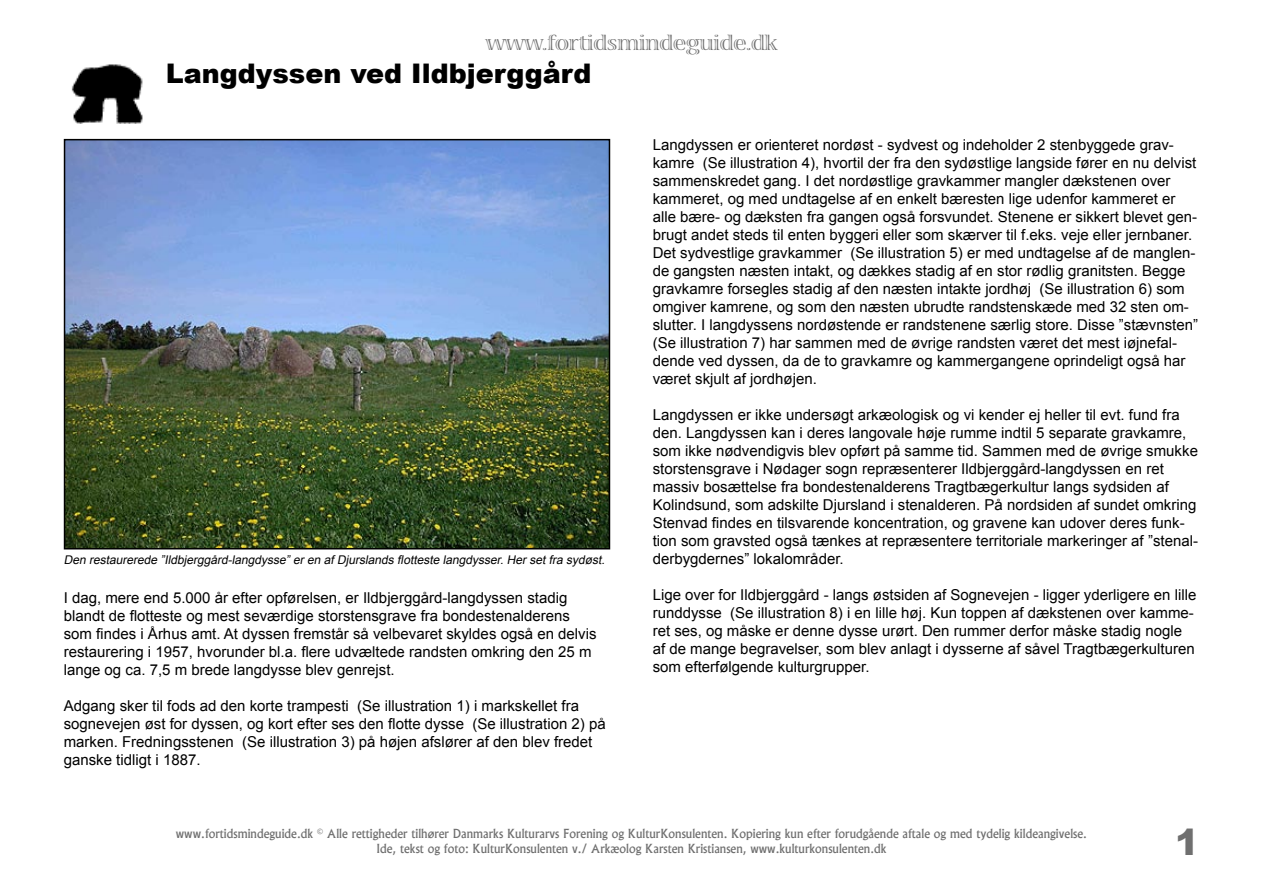
<style>
.page{position:relative;width:1263px;height:893px;background:#fff}
.page>*{position:absolute;margin:0;border:0;box-sizing:border-box;transform-origin:0 0}
.t1{font:900 36px "Arial";color:#6f6f6f}
.t2{font:900 27px "Arial";color:#000}
.t3{font:21px "Viva Std";color:#6f6f6f}
.t4{font:15px/18px "Arial";color:#000}
.t5{font:12px "Alaska";color:#6f6f6f}
.t6{font:italic 12px "Arial";color:#000}
</style>
<div class="page">
<img style="left:67px;top:142px;width:540px;height:404px">
<div style="left:64px;top:139px;width:546px;height:410px;border:2px solid #000"></div>
<img style="left:71px;top:64px;width:72px;height:60px">
<p class="t3" style="left:486px;top:32px;width:293px">www.fortidsmindeguide.dk</p>
<p class="t2" style="left:166px;top:54px;width:427px">Langdyssen ved Ildbjerggård</p>
<p class="t6" style="left:64px;top:552px;width:545px">Den restaurerede ”Ildbjerggård-langdysse”eren afDjurslands flotteste langdysser.Hersetfra sydøst.</p>
<p class="t4" style="left:64px;top:589px;width:534px">I dag, mere end 5.000 år efter opførelsen, er Ildbjerggård-langdyssen stadig blandt de flotteste og mest seværdige storstensgrave fra bondestenalderens som findes i Århus amt. At dyssen fremstår så velbevaret skyldes også en delvis restaurering i 1957, hvorunder bl.a. flere udvæltede randsten omkring den 25 m lange og ca. 7,5 m brede langdysse blev genrejst.</p>
<p class="t4" style="left:64px;top:697px;width:543px">Adgang sker til fods ad den korte trampesti (Se illustration 1) i markskellet fra sognevejen øst for dyssen, og kort efter ses den flotte dysse (Se illustration 2) på marken. Fredningsstenen (Se illustration 3) på højen afslører af den blev fredet ganske tidligt i 1887.</p>
<p class="t4" style="left:653px;top:136px;width:546px">Langdyssen er orienteret nordøst - sydvest og indeholder 2 stenbyggede grav&shy;kamre (Se illustration 4), hvortil der fra den sydøstlige langside fører en nu delvist sammenskredet gang. I det nordøstlige gravkammer mangler dækstenen over kammeret, og med undtagelse af en enkelt bæresten lige udenfor kammeret er alle bære- og dæksten fra gangen også forsvundet. Stenene er sikkert blevet gen&shy;brugt andet steds til enten byggeri eller som skærver til f.eks. veje eller jernbaner.</p>
<p class="t4" style="left:653px;top:244px;width:547px">Det sydvestlige gravkammer (Se illustration 5) er med undtagelse af de manglen&shy;de gangsten næsten intakt, og dækkes stadig af en stor rødlig granitsten. Begge gravkamre forsegles stadig af den næsten intakte jordhøj (Se illustration 6) som omgiver kamrene, og som den næsten ubrudte randstenskæde med 32 sten om&shy;slutter. I langdyssens nordøstende er randstenene særlig store. Disse ”stævnsten” (Se illustration 7) har sammen med de øvrige randsten været det mest iøjnefal&shy;dende ved dyssen, da de to gravkamre og kammergangene oprindeligt også har været skjult af jordhøjen.</p>
<p class="t4" style="left:653px;top:406px;width:547px">Langdyssen er ikke undersøgt arkæologisk og vi kender ej heller til evt. fund fra den. Langdyssen kan i deres langovale høje rumme indtil 5 separate gravkamre, som ikke nødvendigvis blev opført på samme tid. Sammen med de øvrige smukke storstensgrave i Nødager sogn repræsenterer Ildbjerggård-langdyssen en ret massiv bosættelse fra bondestenalderens Tragtbægerkultur langs sydsiden af Kolindsund, som adskilte Djursland i stenalderen. På nordsiden af sundet omkring Stenvad findes en tilsvarende koncentration, og gravene kan udover deres funk&shy;tion som gravsted også tænkes at repræsentere territoriale markeringer af ”stenal&shy;derbygdernes” lokalområder.</p>
<p class="t4" style="left:653px;top:586px;width:545px">Lige over for Ildbjerggård - langs østsiden af Sognevejen - ligger yderligere en lille runddysse (Se illustration 8) i en lille høj. Kun toppen af dækstenen over kamme&shy;ret ses, og måske er denne dysse urørt. Den rummer derfor måske stadig nogle af de mange begravelser, som blev anlagt i dysserne af såvel Tragtbægerkulturen som efterfølgende kulturgrupper.</p>
<p class="t5" style="left:176px;top:826px;width:913px">www.fortidsmindeguide.dk © Alle rettigheder tilhører Danmarks Kulturarvs Forening og KulturKonsulenten. Kopiering kun efter forudgående aftale og med tydelig kildeangivelse.</p>
<p class="t5" style="left:376px;top:841px;width:512px">Ide, tekst og foto: KulturKonsulenten v./ Arkæolog Karsten Kristiansen, www.kulturkonsulenten.dk</p>
<p class="t1" style="left:1175px;top:816px;width:26px">1</p>
</div>
